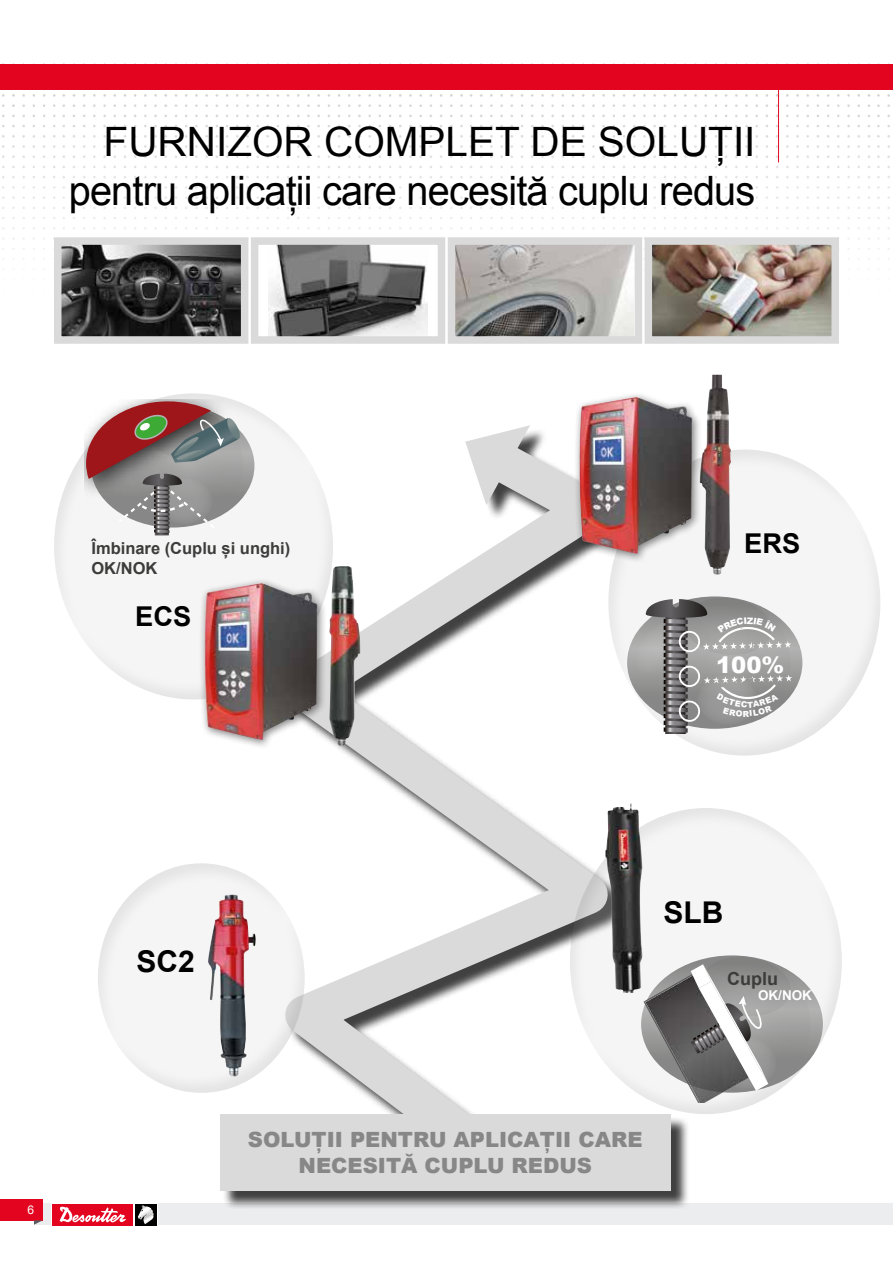
<style>
.page{position:relative;width:893px;height:1263px;background:#fff}
.page>*{position:absolute;margin:0;border:0;box-sizing:border-box;transform-origin:0 0}
.t1{font:40.5px/48.6px "Arial";letter-spacing:-.02em;color:#000;text-align:right}
.t2{font:700 30px "Arial";color:#000}
.t3{font:700 27.3px "Arial";color:#000}
.t4{font:900 22.8px "Arial";color:#fff}
.t5{font:900 21px/25.2px "Arial";color:#878787;text-align:center}
.t6{font:700 18px "Arial";color:#3c3c3b}
.t7{font:700 16.5px/19.8px "Arial";color:#3c3c3b}
.t8{font:700 13.5px "Arial";color:#fff}
.t9{font:12px "Arial";color:#fff}
</style>
<div class="page">
<img style="left:0;top:89px;width:893px;height:160px">
<div style="left:34px;top:1203px;width:859px;height:22px;background:#ebedee"></div>
<div style="left:0;top:1199px;width:43px;height:21px;background:#e30520"></div>
<svg style="left:34px;top:1220px;width:9px;height:5px"></svg>
<div style="left:0;top:64px;width:893px;height:25px;background:#e30520"></div>
<div style="left:51px;top:1202px;width:107px;height:24px;background:linear-gradient(to bottom,#fff,#fff)"></div>
<div style="left:135px;top:1204px;width:21px;height:21px;background:#000"></div>
<div style="left:53px;top:1204px;width:80px;height:21px;background:#e30520"></div>
<svg style="left:59px;top:1206px;width:67px;height:16px"></svg>
<svg style="left:138px;top:1205px;width:15px;height:19px"></svg>
<hr style="left:778px;top:77px;width:1px;height:85px;background:#e30520">
<svg style="left:306px;top:431px;width:268px;height:683px"></svg>
<svg style="left:465px;top:425px;width:65px;height:80px"></svg>
<div style="left:608px;top:445px;width:274px;height:311px;background:#f5f5f5"></div>
<div style="left:53px;top:392px;width:282px;height:308px;background:#f5f5f5"></div>
<div style="left:569px;top:803px;width:274px;height:312px;background:#000;opacity:.5"></div>
<div style="left:98px;top:862px;width:208px;height:231px;background:#000;opacity:.5"></div>
<img style="left:605px;top:807px;width:37px;height:186px">
<div style="left:199px;top:577px;width:129px;height:173px;background:#000;opacity:.5"></div>
<img style="left:205px;top:583px;width:113px;height:157px">
<div style="left:574px;top:391px;width:129px;height:173px;background:#000;opacity:.5"></div>
<img style="left:579px;top:397px;width:114px;height:157px">
<svg style="left:50px;top:234px;width:793px;height:110px;background:#999593"></svg>
<img style="left:700px;top:375px;width:31px;height:199px">
<img style="left:84px;top:400px;width:151px;height:89px">
<div style="left:155px;top:483px;width:13px;height:52px;border:1px solid #656365"></div>
<svg style="left:86px;top:401px;width:168px;height:132px"></svg>
<img style="left:329px;top:566px;width:31px;height:180px">
<svg style="left:641px;top:955px;width:182px;height:147px"></svg>
<img style="left:208px;top:895px;width:39px;height:181px">
<div style="left:222px;top:1116px;width:467px;height:93px;background:#000;opacity:.75"></div>
<div style="left:220px;top:1114px;width:451px;height:77px;background:#dadada"></div>
<svg style="left:627px;top:596px;width:175px;height:137px"></svg>
<p class="t1" style="left:69px;top:118px;width:688px">FURNIZOR COMPLET DE SOLUȚII pentru aplicații care necesită cuplu redus</p>
<p class="t7" style="left:91px;top:539px;width:200px">Îmbinare (Cuplu și unghi)<br>OK/NOK</p>
<p class="t3" style="left:135px;top:598px;width:58px">ECS</p>
<p class="t3" style="left:744px;top:525px;width:58px">ERS</p>
<p class="t4" style="left:716px;top:648px;width:70px">100%</p>
<p class="t9" style="left:27px;top:1202px;width:8px">6</p>
<p class="t2" style="left:137px;top:941px;width:60px">SC2</p>
<p class="t2" style="left:663px;top:893px;width:61px">SLB</p>
<p class="t6" style="left:727px;top:967px;width:52px">Cuplu</p>
<p class="t8" style="left:758px;top:986px;width:55px">OK/NOK</p>
<p class="t5" style="left:248px;top:1126px;width:396px">SOLUȚII PENTRU APLICAȚII CARE<br>NECESITĂ CUPLU REDUS</p>
</div>
